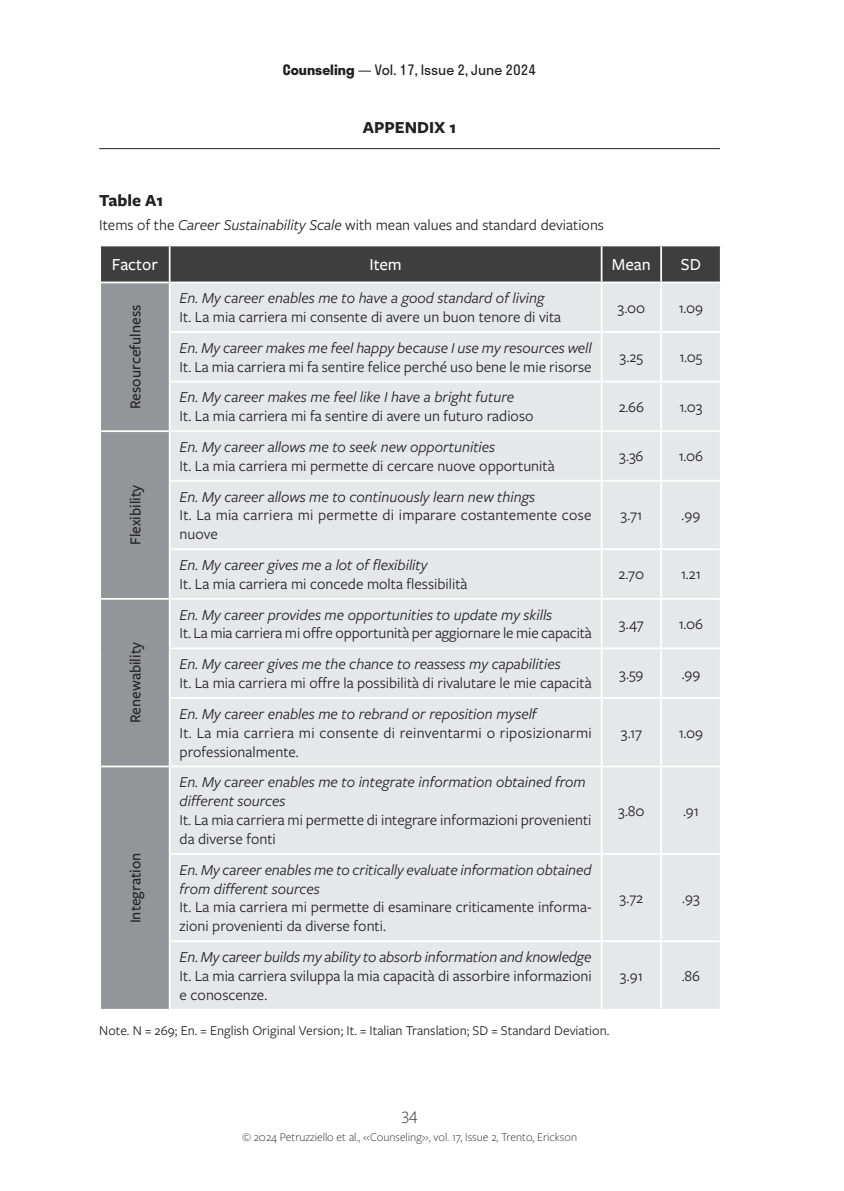
<style>
.page{position:relative;width:844px;height:1191px;background:#fff}
.page>*{position:absolute;margin:0;border:0;box-sizing:border-box;transform-origin:0 0}
.t1{font:700 17.5px "Freight Sans Pro";color:#231f20}
.t2{font:500 17.5px "Freight Sans Pro";color:#fff}
.t3{font:300 17.5px "Freight Sans Pro";color:#231f20}
.t4{font:15.75px/18.9px "Freight Sans Pro";color:#231f20}
.t5{font:italic 15.75px/18.9px "Freight Sans Pro";color:#231f20}
.t6{font:500 15.75px "Freight Sans Pro";color:#231f20}
.t7{font:14px "Freight Sans Pro";color:#231f20}
.t8{font:14px "Stratos";color:#231f20}
.t9{font:300 12.25px "Freight Sans Pro";color:#231f20}
.s1{font-weight:700}
.s2{font-style:italic}
</style>
<div class="page">
<hr style="left:99px;top:148px;width:620px;height:1px;background:#231f20">
<div style="left:101px;top:246px;width:618px;height:35px;background:#3e3e3f"></div>
<div style="left:101px;top:283px;width:68px;height:726px;background:#939598"></div>
<div style="left:170px;top:283px;width:549px;height:726px;background:#e6e7e9"></div>
<hr style="left:169px;top:246px;width:1px;height:35px;background:#fff">
<hr style="left:600px;top:246px;width:2px;height:35px;background:#fff">
<hr style="left:660px;top:246px;width:2px;height:35px;background:#fff">
<hr style="left:600px;top:283px;width:2px;height:48px;background:#fff">
<hr style="left:660px;top:283px;width:2px;height:48px;background:#fff">
<hr style="left:169px;top:331px;width:432px;height:2px;background:#fff">
<hr style="left:601px;top:331px;width:60px;height:2px;background:#fff">
<hr style="left:600px;top:333px;width:2px;height:48px;background:#fff">
<hr style="left:661px;top:331px;width:60px;height:2px;background:#fff">
<hr style="left:660px;top:333px;width:2px;height:48px;background:#fff">
<hr style="left:169px;top:381px;width:432px;height:1px;background:#fff">
<hr style="left:601px;top:381px;width:60px;height:1px;background:#fff">
<hr style="left:600px;top:382px;width:2px;height:48px;background:#fff">
<hr style="left:661px;top:381px;width:60px;height:1px;background:#fff">
<hr style="left:660px;top:382px;width:2px;height:48px;background:#fff">
<hr style="left:101px;top:430px;width:69px;height:2px;background:#fff">
<hr style="left:170px;top:430px;width:431px;height:2px;background:#fff">
<hr style="left:601px;top:430px;width:60px;height:2px;background:#fff">
<hr style="left:600px;top:432px;width:2px;height:48px;background:#fff">
<hr style="left:661px;top:430px;width:60px;height:2px;background:#fff">
<hr style="left:660px;top:432px;width:2px;height:48px;background:#fff">
<hr style="left:169px;top:480px;width:432px;height:1px;background:#fff">
<hr style="left:601px;top:480px;width:60px;height:1px;background:#fff">
<hr style="left:600px;top:481px;width:2px;height:67px;background:#fff">
<hr style="left:661px;top:480px;width:60px;height:1px;background:#fff">
<hr style="left:660px;top:481px;width:2px;height:67px;background:#fff">
<hr style="left:169px;top:548px;width:432px;height:2px;background:#fff">
<hr style="left:601px;top:548px;width:60px;height:2px;background:#fff">
<hr style="left:600px;top:550px;width:2px;height:48px;background:#fff">
<hr style="left:661px;top:548px;width:60px;height:2px;background:#fff">
<hr style="left:660px;top:550px;width:2px;height:48px;background:#fff">
<hr style="left:101px;top:598px;width:69px;height:1px;background:#fff">
<hr style="left:170px;top:598px;width:431px;height:1px;background:#fff">
<hr style="left:601px;top:598px;width:60px;height:1px;background:#fff">
<hr style="left:600px;top:599px;width:2px;height:48px;background:#fff">
<hr style="left:661px;top:598px;width:60px;height:1px;background:#fff">
<hr style="left:660px;top:599px;width:2px;height:48px;background:#fff">
<hr style="left:169px;top:647px;width:432px;height:2px;background:#fff">
<hr style="left:601px;top:647px;width:60px;height:2px;background:#fff">
<hr style="left:600px;top:649px;width:2px;height:48px;background:#fff">
<hr style="left:661px;top:647px;width:60px;height:2px;background:#fff">
<hr style="left:660px;top:649px;width:2px;height:48px;background:#fff">
<hr style="left:169px;top:697px;width:432px;height:2px;background:#fff">
<hr style="left:601px;top:697px;width:60px;height:2px;background:#fff">
<hr style="left:600px;top:699px;width:2px;height:66px;background:#fff">
<hr style="left:661px;top:697px;width:60px;height:2px;background:#fff">
<hr style="left:660px;top:699px;width:2px;height:66px;background:#fff">
<hr style="left:101px;top:765px;width:69px;height:2px;background:#fff">
<hr style="left:170px;top:765px;width:431px;height:2px;background:#fff">
<hr style="left:601px;top:765px;width:60px;height:2px;background:#fff">
<hr style="left:600px;top:767px;width:2px;height:86px;background:#fff">
<hr style="left:661px;top:765px;width:60px;height:2px;background:#fff">
<hr style="left:660px;top:767px;width:2px;height:86px;background:#fff">
<hr style="left:169px;top:853px;width:432px;height:1px;background:#fff">
<hr style="left:601px;top:853px;width:60px;height:1px;background:#fff">
<hr style="left:600px;top:854px;width:2px;height:86px;background:#fff">
<hr style="left:661px;top:853px;width:60px;height:1px;background:#fff">
<hr style="left:660px;top:854px;width:2px;height:86px;background:#fff">
<hr style="left:169px;top:940px;width:432px;height:2px;background:#fff">
<hr style="left:601px;top:940px;width:60px;height:2px;background:#fff">
<hr style="left:600px;top:942px;width:2px;height:67px;background:#fff">
<hr style="left:661px;top:940px;width:60px;height:2px;background:#fff">
<hr style="left:660px;top:942px;width:2px;height:67px;background:#fff">
<p class="t8" style="left:283px;top:58px;width:255px"><span class="s1">Counseling</span> — Vol. 17, Issue 2, June 2024</p>
<p class="t1" style="left:363px;top:116px;width:95px">APPENDIX 1</p>
<p class="t1" style="left:99px;top:188px;width:65px">Table A1</p>
<p class="t4" style="left:99px;top:214px;width:506px">Items of the <span class="s2">Career Sustainability Scale</span> with mean values and standard deviations</p>
<p class="t2" style="left:112px;top:252px;width:48px">Factor</p>
<p class="t2" style="left:369px;top:252px;width:34px">Item</p>
<p class="t2" style="left:611px;top:252px;width:40px">Mean</p>
<p class="t2" style="left:680px;top:252px;width:22px">SD</p>
<p class="t6" style="left:125px;top:409px;width:106px;rotate:-90deg">Resourcefulness</p>
<p class="t5" style="left:179px;top:288px;width:366px">En. My career enables me to have a good standard of living</p>
<p class="t4" style="left:179px;top:307px;width:383px">It. La mia carriera mi consente di avere un buon tenore di vita</p>
<p class="t4" style="left:617px;top:297px;width:29px">3.00</p>
<p class="t4" style="left:678px;top:297px;width:26px">1.09</p>
<p class="t5" style="left:179px;top:337px;width:413px">En. My career makes me feel happy because I use my resources well</p>
<p class="t4" style="left:179px;top:356px;width:413px">It. La mia carriera mi fa sentire felice perché uso bene le mie risorse</p>
<p class="t4" style="left:619px;top:347px;width:25px">3.25</p>
<p class="t4" style="left:679px;top:347px;width:25px">1.05</p>
<p class="t5" style="left:179px;top:387px;width:336px">En. My career makes me feel like I have a bright future</p>
<p class="t4" style="left:179px;top:406px;width:355px">It. La mia carriera mi fa sentire di avere un futuro radioso</p>
<p class="t4" style="left:618px;top:396px;width:27px">2.66</p>
<p class="t4" style="left:679px;top:396px;width:24px">1.03</p>
<p class="t6" style="left:125px;top:545px;width:62px;rotate:-90deg">Flexibility</p>
<p class="t6" style="left:125px;top:723px;width:83px;rotate:-90deg">Renewability</p>
<p class="t6" style="left:125px;top:923px;width:72px;rotate:-90deg">Integration</p>
<p class="t5" style="left:179px;top:437px;width:317px">En. My career allows me to seek new opportunities</p>
<p class="t4" style="left:179px;top:455px;width:376px">It. La mia carriera mi permette di cercare nuove opportunità</p>
<p class="t4" style="left:619px;top:446px;width:26px">3.36</p>
<p class="t4" style="left:678px;top:446px;width:26px">1.06</p>
<p class="t5" style="left:179px;top:486px;width:357px">En. My career allows me to continuously learn new things</p>
<p class="t4" style="left:179px;top:505px;width:413px">It. La mia carriera mi permette di imparare costantemente cose nuove</p>
<p class="t4" style="left:620px;top:505px;width:23px">3.71</p>
<p class="t4" style="left:681px;top:505px;width:20px">.99</p>
<p class="t5" style="left:179px;top:555px;width:249px">En. My career gives me a lot of flexibility</p>
<p class="t4" style="left:179px;top:573px;width:289px">It. La mia carriera mi concede molta flessibilità</p>
<p class="t4" style="left:618px;top:564px;width:27px">2.70</p>
<p class="t4" style="left:680px;top:564px;width:21px">1.21</p>
<p class="t5" style="left:179px;top:604px;width:374px">En. My career provides me opportunities to update my skills</p>
<p class="t4" style="left:179px;top:623px;width:413px">It. La mia carriera mi offre opportunità per aggiornare le mie capacità</p>
<p class="t5" style="left:179px;top:654px;width:382px">En. My career gives me the chance to reassess my capabilities</p>
<p class="t4" style="left:179px;top:673px;width:413px">It. La mia carriera mi offre la possibilità di rivalutare le mie capacità</p>
<p class="t4" style="left:618px;top:614px;width:26px">3.47</p>
<p class="t4" style="left:678px;top:614px;width:26px">1.06</p>
<p class="t4" style="left:619px;top:663px;width:26px">3.59</p>
<p class="t4" style="left:681px;top:663px;width:20px">.99</p>
<p class="t5" style="left:179px;top:703px;width:358px">En. My career enables me to rebrand or reposition myself</p>
<p class="t4" style="left:179px;top:722px;width:413px">It. La mia carriera mi consente di reinventarmi o riposizionarmi professionalmente.</p>
<p class="t4" style="left:620px;top:722px;width:23px">3.17</p>
<p class="t4" style="left:678px;top:722px;width:26px">1.09</p>
<p class="t5" style="left:179px;top:772px;width:407px">En. My career enables me to integrate information obtained from different sources</p>
<p class="t4" style="left:179px;top:810px;width:413px">It. La mia carriera mi permette di integrare informazioni provenienti da diverse fonti</p>
<p class="t5" style="left:179px;top:859px;width:413px">En. My career enables me to critically evaluate information obtained from different sources</p>
<p class="t4" style="left:179px;top:897px;width:413px">It. La mia carriera mi permette di esaminare criticamente informa&shy;zioni provenienti da diverse fonti.</p>
<p class="t4" style="left:618px;top:800px;width:28px">3.80</p>
<p class="t4" style="left:682px;top:800px;width:17px">.91</p>
<p class="t4" style="left:619px;top:887px;width:25px">3.72</p>
<p class="t4" style="left:682px;top:887px;width:19px">.93</p>
<p class="t5" style="left:179px;top:946px;width:413px">En. My career builds my ability to absorb information and knowledge</p>
<p class="t4" style="left:179px;top:965px;width:413px">It. La mia carriera sviluppa la mia capacità di assorbire informazioni e conoscenze.</p>
<p class="t4" style="left:619px;top:965px;width:24px">3.91</p>
<p class="t4" style="left:681px;top:965px;width:20px">.86</p>
<p class="t7" style="left:99px;top:1020px;width:511px">Note. N = 269; En. = English Original Version; It. = Italian Translation; SD = Standard Deviation.</p>
<p class="t3" style="left:401px;top:1102px;width:17px">34</p>
<p class="t9" style="left:242px;top:1129px;width:336px">© 2024 Petruzziello et al., «Counseling», vol. 17, Issue 2, Trento, Erickson</p>
</div>
